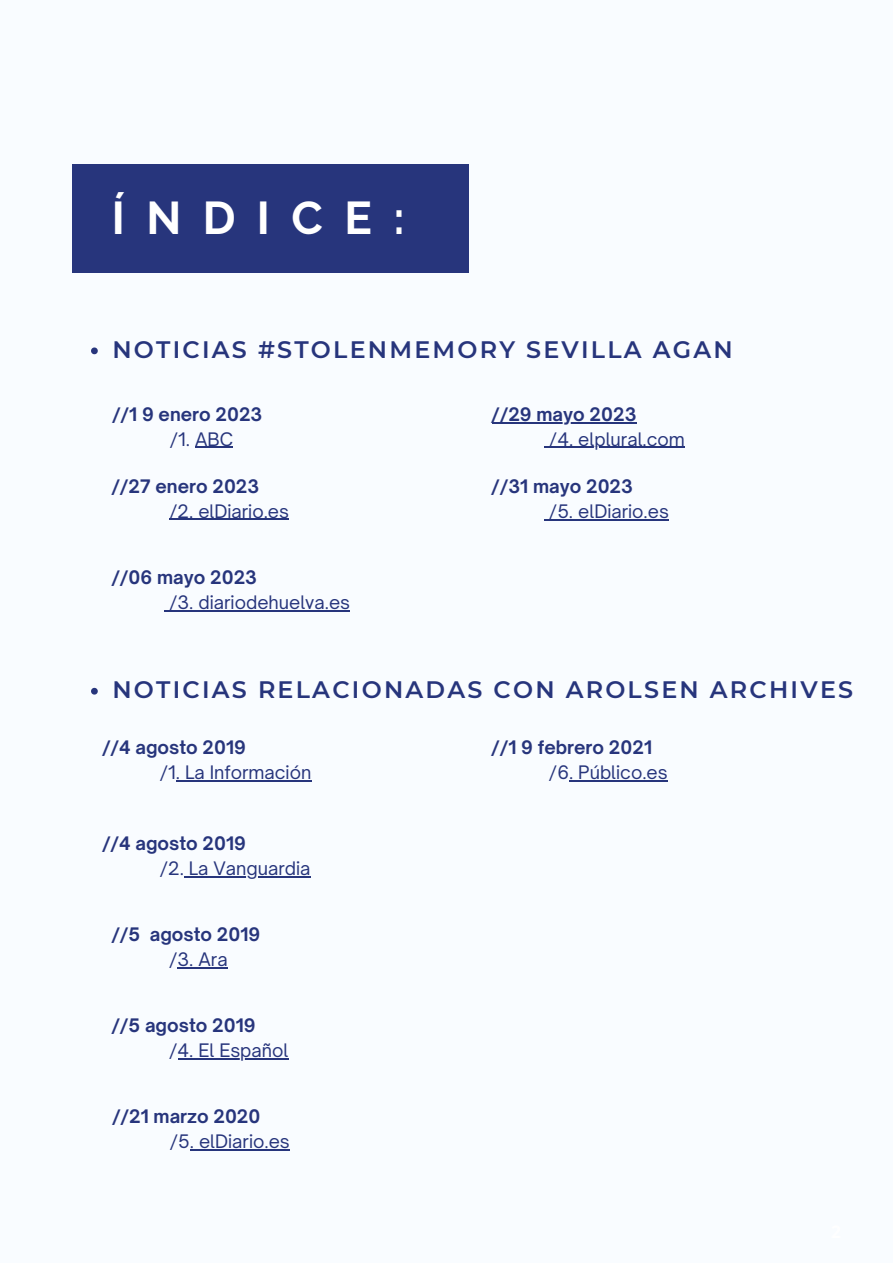
<style>
.page{position:relative;width:893px;height:1264px;background:#fff}
.page>*{position:absolute;margin:0;border:0;box-sizing:border-box;transform-origin:0 0}
.t1{font:700 45.75px "Raleway";letter-spacing:.47em;color:#fff}
.t2{font:600 23.85px "Montserrat";letter-spacing:.095em;color:#27357c}
.t3{font:17.85px "Open Sauce One";color:#27357c}
.t4{font:700 17.85px "Open Sauce One";color:#27357c}
</style>
<div class="page">
<div style="left:0;top:0;width:892px;height:1262px;background:#f9fcff"></div>
<div style="left:72px;top:164px;width:396px;height:109px;background:#27357c"></div>
<svg style="left:91px;top:347px;width:7px;height:7px"></svg>
<svg style="left:91px;top:688px;width:7px;height:6px"></svg>
<hr style="left:195px;top:447px;width:38px;height:1px;background:#27357c">
<hr style="left:169px;top:519px;width:120px;height:1px;background:#27357c">
<hr style="left:177px;top:967px;width:51px;height:1px;background:#27357c">
<hr style="left:177px;top:1058px;width:111px;height:1px;background:#27357c">
<hr style="left:184px;top:876px;width:126px;height:1px;background:#27357c">
<hr style="left:569px;top:780px;width:98px;height:1px;background:#27357c">
<hr style="left:176px;top:780px;width:135px;height:1px;background:#27357c">
<hr style="left:190px;top:1149px;width:100px;height:1px;background:#27357c">
<hr style="left:169px;top:610px;width:181px;height:1px;background:#27357c">
<hr style="left:491px;top:422px;width:145px;height:1px;background:#27357c">
<hr style="left:549px;top:447px;width:136px;height:1px;background:#27357c">
<hr style="left:549px;top:519px;width:120px;height:1px;background:#27357c">
<p class="t1" style="left:112px;top:191px;width:294px">ÍNDICE:</p>
<p class="t2" style="left:112px;top:334px;width:622px">NOTICIAS #STOLENMEMORY SEVILLA AGAN</p>
<p class="t4" style="left:112px;top:403px;width:151px">//1 9 enero 2023</p>
<p class="t3" style="left:170px;top:428px;width:64px">/1. ABC</p>
<p class="t4" style="left:112px;top:475px;width:149px">//27 enero 2023</p>
<p class="t3" style="left:169px;top:500px;width:121px">/2. elDiario.es</p>
<p class="t4" style="left:112px;top:566px;width:147px">//06 mayo 2023</p>
<p class="t3" style="left:169px;top:591px;width:182px">/3. diariodehuelva.es</p>
<p class="t4" style="left:491px;top:403px;width:146px">//29 mayo 2023</p>
<p class="t3" style="left:549px;top:428px;width:137px">/4. elplural.com</p>
<p class="t4" style="left:491px;top:475px;width:143px">//31 mayo 2023</p>
<p class="t3" style="left:549px;top:500px;width:121px">/5. elDiario.es</p>
<p class="t2" style="left:112px;top:675px;width:742px">NOTICIAS RELACIONADAS CON AROLSEN ARCHIVES</p>
<p class="t4" style="left:102px;top:736px;width:145px">//4 agosto 2019</p>
<p class="t3" style="left:160px;top:761px;width:153px">/1. La Información</p>
<p class="t4" style="left:102px;top:832px;width:145px">//4 agosto 2019</p>
<p class="t3" style="left:160px;top:857px;width:152px">/2. La Vanguardia</p>
<p class="t4" style="left:112px;top:923px;width:150px">//5 agosto 2019</p>
<p class="t3" style="left:169px;top:948px;width:60px">/3. Ara</p>
<p class="t4" style="left:112px;top:1014px;width:145px">//5 agosto 2019</p>
<p class="t3" style="left:169px;top:1039px;width:120px">/4. El Español</p>
<p class="t4" style="left:112px;top:1105px;width:149px">//21 marzo 2020</p>
<p class="t3" style="left:170px;top:1130px;width:121px">/5. elDiario.es</p>
<p class="t4" style="left:491px;top:736px;width:162px">//1 9 febrero 2021</p>
<p class="t3" style="left:549px;top:761px;width:120px">/6. Público.es</p>
</div>
